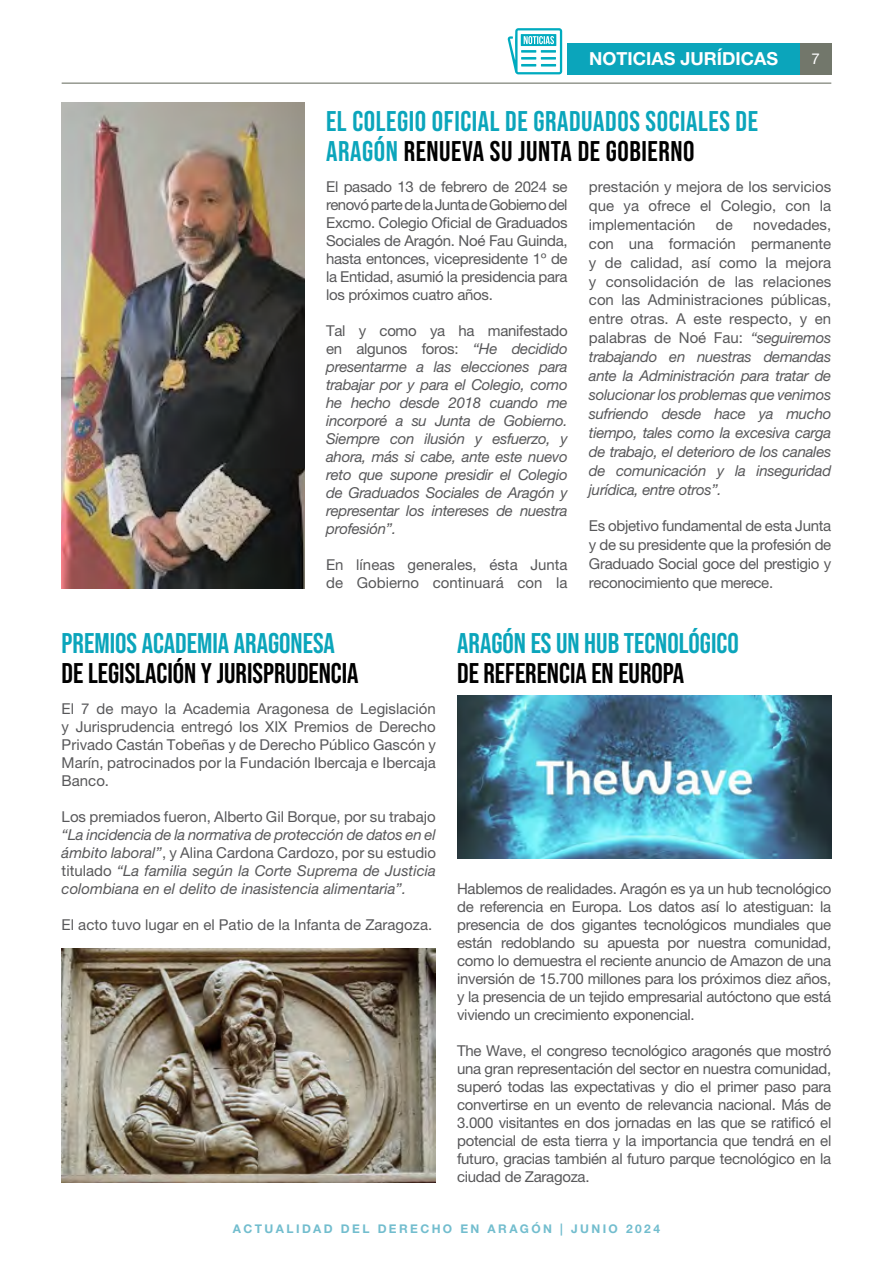
<style>
.page{position:relative;width:893px;height:1263px;background:#fff}
.page>*{position:absolute;margin:0;border:0;box-sizing:border-box;transform-origin:0 0}
.t1{font:700 28.5px/30px "Bebas Neue Pro";letter-spacing:.02em;color:#0ba5bb}
.t2{font:700 28.5px "Bebas Neue Pro";color:#0ba5bb}
.t3{font:700 28.5px "Bebas Neue Pro";color:#000}
.t4{font:700 18px "Helvetica Neue LT Pro";color:#fff}
.t5{font:15px/18px "Helvetica Neue LT Pro";color:#58585a;text-align:justify}
.t6{font:italic 15px/18px "Helvetica Neue LT Pro";letter-spacing:-.02em;color:#58585a;text-align:justify}
.t7{font:15px "Helvetica Neue LT Pro";color:#fff}
.t8{font:700 12px "Helvetica Neue LT Pro";letter-spacing:.2em;color:#72bdce}
.s1{color:#000}
.s2{font-style:normal}
</style>
<div class="page">
<hr style="left:62px;top:83px;width:769px;height:1px;background:#72776b">
<div style="left:800px;top:43px;width:31px;height:31px;background:#72776b"></div>
<div style="left:568px;top:43px;width:232px;height:31px;background:#0ba5bb"></div>
<svg style="left:508px;top:28px;width:54px;height:46px"></svg>
<img style="left:62px;top:103px;width:242px;height:485px">
<img style="left:457px;top:696px;width:374px;height:162px">
<img style="left:62px;top:948px;width:374px;height:234px">
<p class="t4" style="left:589px;top:48px;width:190px">NOTICIAS JURÍDICAS</p>
<p class="t7" style="left:811px;top:50px;width:10px">7</p>
<h1 class="t1" style="left:326px;top:105px;width:433px">EL COLEGIO OFICIAL DE GRADUADOS SOCIALES DE<br>ARAGÓN <span class="s1">RENUEVA SU JUNTA DE GOBIERNO</span></h1>
<p class="t5" style="left:326px;top:178px;width:243px">El pasado 13 de febrero de 2024 se renovó parte de la Junta de Gobierno del Excmo. Colegio Oficial de Graduados Sociales de Aragón. Noé Fau Guinda, hasta entonces, vicepresidente 1º de la Entidad, asumió la presidencia para los próximos cuatro años.</p>
<p class="t6" style="left:326px;top:321px;width:243px"><span class="s2">Tal y como ya ha manifestado en algunos foros:</span> “He decidido presentarme a las elecciones para trabajar por y para el Colegio, como he hecho desde 2018 cuando me incorporé a su Junta de Gobierno.<br>Siempre con ilusión y esfuerzo, y ahora, más si cabe, ante este nuevo reto que supone presidir el Colegio de Graduados Sociales de Aragón y representar los intereses de nuestra profesión”.</p>
<p class="t5" style="left:326px;top:556px;width:243px">En líneas generales, ésta Junta de Gobierno continuará con la</p>
<p class="t5" style="left:589px;top:177px;width:244px;line-height:18.9px">prestación y mejora de los servicios que ya ofrece el Colegio, con la implementación</p>
<p class="t6" style="left:589px;top:215px;width:244px;line-height:18.9px;text-indent:164px"><span class="s2">novedades, con una formación permanente y de calidad, así como la mejora y consolidación de las relaciones con las Administraciones públicas, entre otras. A este respecto, y en palabras de Noé Fau:</span> “seguiremos trabajando en nuestras demandas ante la Administración para tratar de solucionar los problemas que venimos sufriendo desde hace ya mucho tiempo, tales como la excesiva carga de trabajo, el deterioro de los canales de comunicación y la inseguridad jurídica, entre otros”.</p>
<p class="t5" style="left:589px;top:516px;width:244px;line-height:18.9px">Es objetivo fundamental de esta Junta y de su presidente que la profesión de Graduado Social goce del prestigio y reconocimiento que merece.</p>
<p class="t5" style="left:716px;top:215px;width:18px">de</p>
<h1 class="t2" style="left:62px;top:626px;width:275px">PREMIOS ACADEMIA ARAGONESA</h1>
<h1 class="t3" style="left:62px;top:656px;width:298px">DE LEGISLACIÓN Y JURISPRUDENCIA</h1>
<p class="t5" style="left:62px;top:700px;width:376px">El 7 de mayo la Academia Aragonesa de Legislación y Jurisprudencia entregó los XIX Premios de Derecho Privado Castán Tobeñas y de Derecho Público Gascón y Marín, patrocinados por la Fundación Ibercaja e Ibercaja Banco.</p>
<p class="t5" style="left:62px;top:808px;width:376px">Los premiados fueron, Alberto Gil Borque, por su trabajo</p>
<p class="t6" style="left:62px;top:825px;width:376px">“La incidencia de la normativa de protección de datos en el ámbito laboral”<span class="s2">, y Alina Cardona Cardozo, por su estudio titulado</span> “La familia según la Corte Suprema de Justicia colombiana en el delito de inasistencia alimentaria”.</p>
<p class="t5" style="left:62px;top:916px;width:372px">El acto tuvo lugar en el Patio de la Infanta de Zaragoza.</p>
<h1 class="t2" style="left:457px;top:626px;width:283px">ARAGÓN ES UN HUB TECNOLÓGICO</h1>
<h1 class="t3" style="left:457px;top:656px;width:229px">DE REFERENCIA EN EUROPA</h1>
<p class="t5" style="left:457px;top:880px;width:376px">Hablemos de realidades. Aragón es ya un hub tecnológico de referencia en Europa. Los datos así lo atestiguan: la presencia de dos gigantes tecnológicos mundiales que están redoblando su apuesta por nuestra comunidad, como lo demuestra el reciente anuncio de Amazon de una inversión de 15.700 millones para los próximos diez años, y la presencia de un tejido empresarial autóctono que está viviendo un crecimiento exponencial.</p>
<p class="t5" style="left:457px;top:1042px;width:376px">The Wave, el congreso tecnológico aragonés que mostró una gran representación del sector en nuestra comunidad, superó todas las expectativas y dio el primer paso para convertirse en un evento de relevancia nacional. Más de 3.000 visitantes en dos jornadas en las que se ratificó el potencial de esta tierra y la importancia que tendrá en el futuro, gracias también al futuro parque tecnológico en la ciudad de Zaragoza.</p>
<p class="t8" style="left:233px;top:1221px;width:428px">ACTUALIDAD DEL DERECHO EN ARAGÓN | JUNIO 2024</p>
</div>
